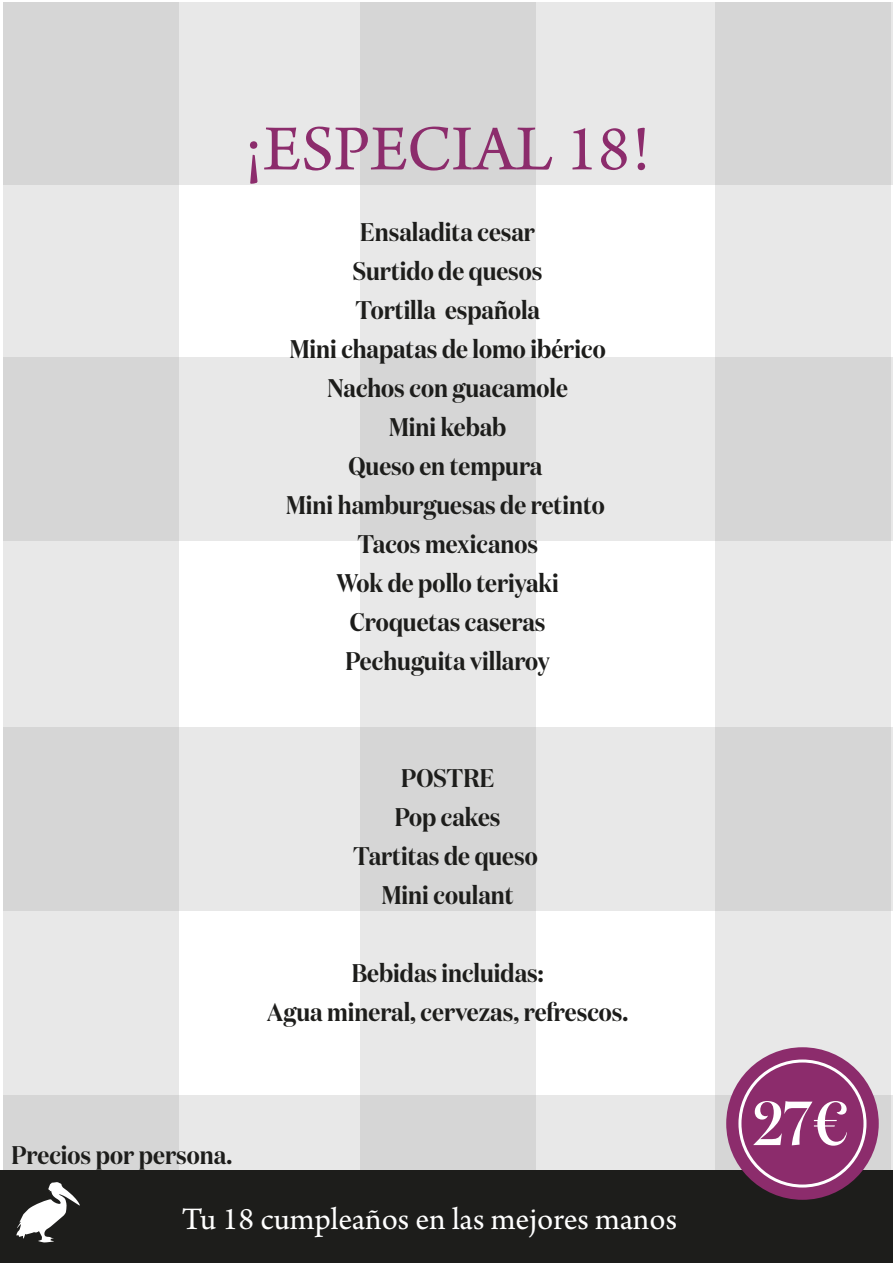
<style>
.page{position:relative;width:893px;height:1263px;background:#fff}
.page>*{position:absolute;margin:0;border:0;box-sizing:border-box;transform-origin:0 0}
.t1{font:67.5px "Arno Pro";color:#8c2c6c}
.t2{font:500 62.1px "Domaine Disp Nar";color:#fff}
.t3{font:33px "Arno Pro";color:#fff}
.t4{font:600 25.5px/39px "Domaine Disp Nar";color:#1d1d1b;text-align:center}
</style>
<div class="page">
<div style="left:715px;top:2px;width:175px;height:1261px;background:#e8e8e8"></div>
<div style="left:360px;top:2px;width:175px;height:1261px;background:#e8e8e8"></div>
<div style="left:3px;top:2px;width:176px;height:1261px;background:#e8e8e8"></div>
<div style="left:4px;top:2px;width:889px;height:182px;background:linear-gradient(to right,#ddd,#ddd)"></div>
<div style="left:3px;top:357px;width:889px;height:184px;background:linear-gradient(to right,#ddd,#ddd)"></div>
<div style="left:3px;top:727px;width:889px;height:183px;background:linear-gradient(to right,#ddd,#ddd)"></div>
<svg style="left:3px;top:1095px;width:889px;height:75px;background:#dedede"></svg>
<div style="left:0;top:1170px;width:893px;height:93px;background:#1d1d1b"></div>
<div style="left:726px;top:1047px;width:153px;height:153px;background:#8c2c6c;border-radius:50%"></div>
<div style="left:738px;top:1059px;width:128px;height:128px;border:3px solid #fff;border-radius:50%"></div>
<svg style="left:16px;top:1182px;width:64px;height:60px"></svg>
<h1 class="t1" style="left:245px;top:110px;width:407px">¡ESPECIAL 18!</h1>
<p class="t4" style="left:286px;top:212px;width:321px">Ensaladita cesar<br>Surtido de quesos<br>Tortilla española<br>Mini chapatas de lomo ibérico<br>Nachos con guacamole<br>Mini kebab<br>Queso en tempura<br>Mini hamburguesas de retinto<br>Tacos mexicanos<br>Wok de pollo teriyaki<br>Croquetas caseras<br>Pechuguita villaroy</p>
<p class="t4" style="left:353px;top:758px;width:186px">POSTRE<br>Pop cakes<br>Tartitas de queso<br>Mini coulant</p>
<p class="t4" style="left:267px;top:953px;width:363px">Bebidas incluidas:<br>Agua mineral, cervezas, refrescos.</p>
<p class="t4" style="left:11px;top:1135px;width:222px">Precios por persona.</p>
<p class="t3" style="left:182px;top:1200px;width:497px">Tu 18 cumpleaños en las mejores manos</p>
<h2 class="t2" style="left:753px;top:1085px;width:97px">27€</h2>
</div>
